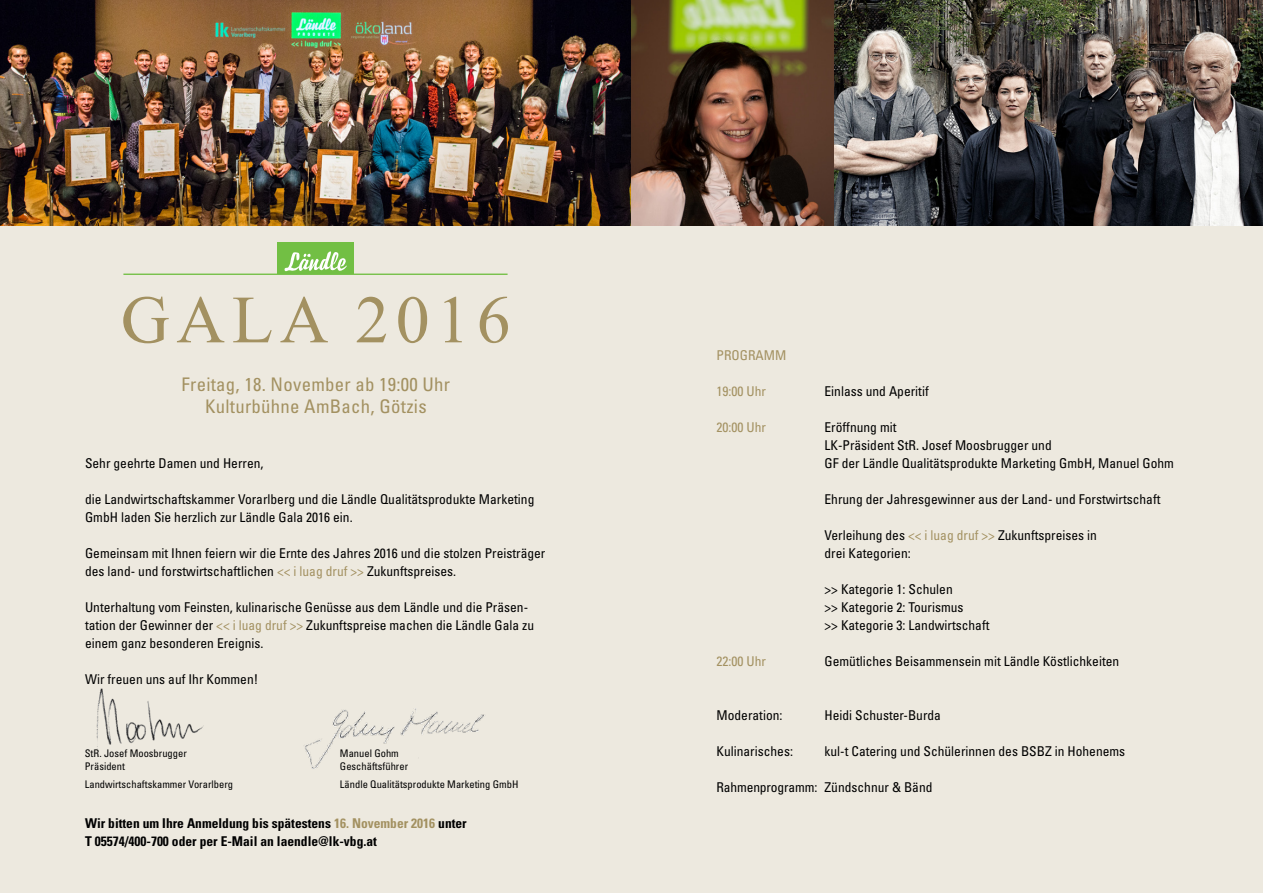
<style>
.page{position:relative;width:1263px;height:893px;background:#fff}
.page>*{position:absolute;margin:0;border:0;box-sizing:border-box;transform-origin:0 0}
.t1{font:67.5px "Times New Roman";letter-spacing:.1em;color:#a39161}
.t2{font:condensed 18.75px/22.5px "Univers LT Std";letter-spacing:.015em;color:#a39161;text-align:center}
.t3{font:condensed 13.5px/18px "Univers LT Std";color:#000}
.t4{font:700 condensed 13.5px/18px "Univers LT Std";color:#000}
.t5{font:condensed 13.5px "Univers LT Std";color:#a39161}
.t6{font:condensed 10.5px/12.6px "Univers LT Std";color:#000}
.s1{color:#a39161}
</style>
<div class="page">
<div style="left:0;top:187px;width:1263px;height:706px;background:#ede9df"></div>
<div style="left:277px;top:242px;width:77px;height:32px;background:#72bf44"></div>
<svg style="left:284px;top:251px;width:63px;height:21px"></svg>
<hr style="left:123px;top:274px;width:385px;height:1px;background:#72bf44">
<img style="left:0;top:0;width:1263px;height:225px">
<img style="left:96px;top:688px;width:108px;height:65px">
<img style="left:305px;top:708px;width:179px;height:61px">
<h1 class="t1" style="left:121px;top:274px;width:391px">GALA 2016</h1>
<h2 class="t2" style="left:182px;top:373px;width:270px">Freitag, 18. November ab 19:00 Uhr<br>Kulturbühne AmBach, Götzis</h2>
<p class="t3" style="left:85px;top:454px;width:180px">Sehr geehrte Damen und Herren,</p>
<p class="t3" style="left:85px;top:490px;width:451px">die Landwirtschaftskammer Vorarlberg und die Ländle Qualitätsprodukte Marketing<br>GmbH laden Sie herzlich zur Ländle Gala 2016 ein.</p>
<p class="t3" style="left:85px;top:544px;width:462px">Gemeinsam mit Ihnen feiern wir die Ernte des Jahres 2016 und die stolzen Preisträger des land- und forstwirtschaftlichen <span class="s1">&lt;&lt; i luag druf &gt;&gt;</span> Zukunftspreises.</p>
<p class="t3" style="left:85px;top:598px;width:451px">Unterhaltung vom Feinsten, kulinarische Genüsse aus dem Ländle und die Präsen&shy;tation der Gewinner der <span class="s1">&lt;&lt; i luag druf &gt;&gt;</span> Zukunftspreise machen die Ländle Gala zu einem ganz besonderen Ereignis.</p>
<p class="t3" style="left:85px;top:670px;width:175px">Wir freuen uns auf Ihr Kommen!</p>
<p class="t6" style="left:85px;top:747px;width:104px">StR. Josef Moosbrugger<br>Präsident</p>
<p class="t6" style="left:85px;top:778px;width:150px">Landwirtschaftskammer Vorarlberg</p>
<p class="t6" style="left:340px;top:747px;width:70px">Manuel Gohm<br>Geschäftsführer</p>
<p class="t6" style="left:340px;top:778px;width:180px">Ländle Qualitätsprodukte Marketing GmbH</p>
<p class="t4" style="left:85px;top:814px;width:383px">Wir bitten um Ihre Anmeldung bis spätestens <span class="s1">16. November 2016</span> unter<br>T 05574/400-700 oder per E-Mail an laendle@lk-vbg.at</p>
<p class="t5" style="left:716px;top:347px;width:71px">PROGRAMM</p>
<p class="t5" style="left:716px;top:383px;width:51px">19:00 Uhr</p>
<p class="t3" style="left:824px;top:382px;width:106px">Einlass und Aperitif</p>
<p class="t5" style="left:716px;top:419px;width:51px">20:00 Uhr</p>
<p class="t3" style="left:824px;top:418px;width:351px">Eröffnung mit<br>LK-Präsident StR. Josef Moosbrugger und<br>GF der Ländle Qualitätsprodukte Marketing GmbH, Manuel Gohm</p>
<p class="t3" style="left:824px;top:490px;width:337px">Ehrung der Jahresgewinner aus der Land- und Forstwirtschaft</p>
<p class="t3" style="left:824px;top:526px;width:274px">Verleihung des <span class="s1">&lt;&lt; i luag druf &gt;&gt;</span> Zukunftspreises in drei Kategorien:</p>
<p class="t3" style="left:824px;top:580px;width:166px">&gt;&gt; Kategorie 1: Schulen<br>&gt;&gt; Kategorie 2: Tourismus<br>&gt;&gt; Kategorie 3: Landwirtschaft</p>
<p class="t5" style="left:716px;top:653px;width:51px">22:00 Uhr</p>
<p class="t3" style="left:824px;top:652px;width:296px">Gemütliches Beisammensein mit Ländle Köstlichkeiten</p>
<p class="t3" style="left:716px;top:706px;width:67px">Moderation:</p>
<p class="t3" style="left:824px;top:706px;width:118px">Heidi Schuster-Burda</p>
<p class="t3" style="left:716px;top:742px;width:78px">Kulinarisches:</p>
<p class="t3" style="left:824px;top:742px;width:302px">kul-t Catering und Schülerinnen des BSBZ in Hohenems</p>
<p class="t3" style="left:716px;top:778px;width:217px">Rahmenprogramm: Zündschnur &amp; Bänd</p>
</div>
